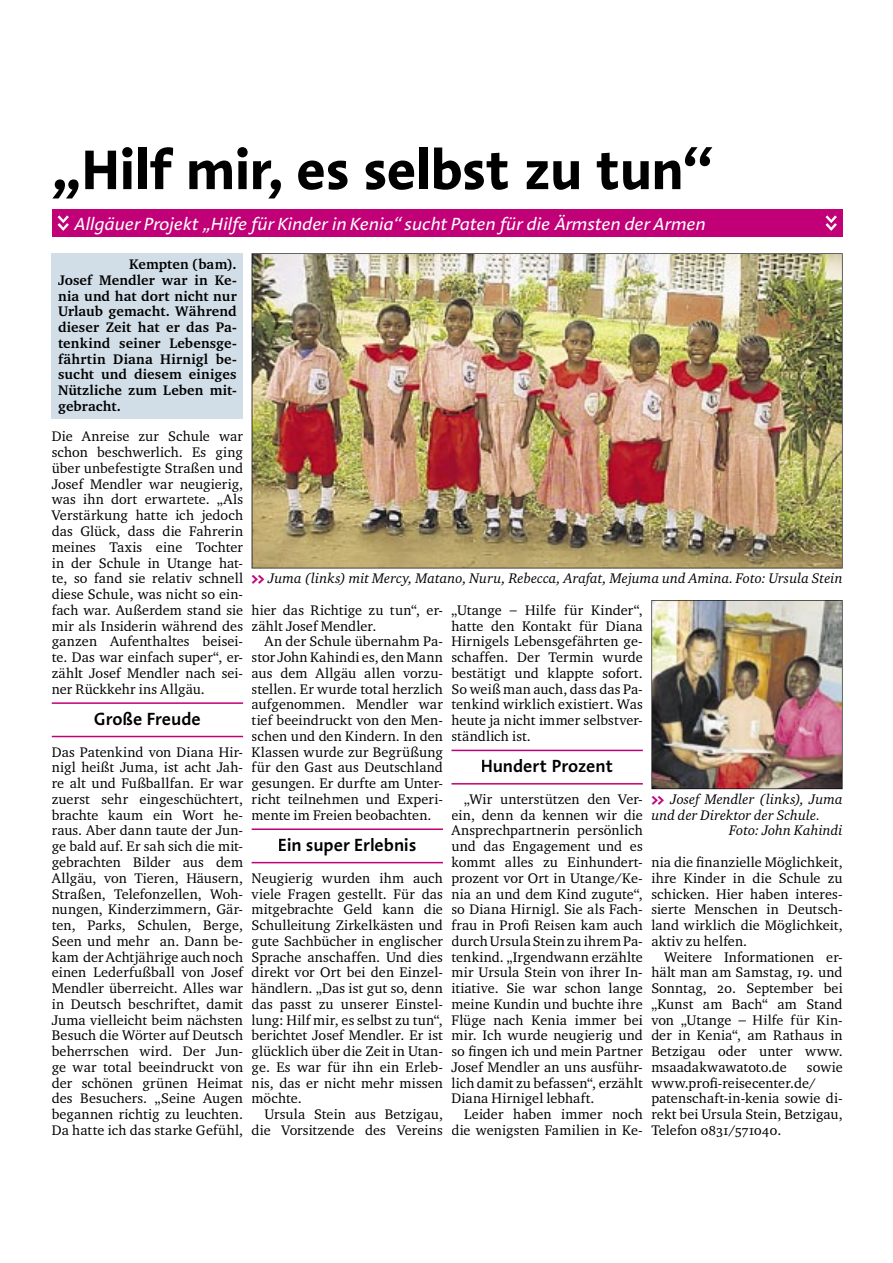
<style>
.page{position:relative;width:893px;height:1263px;background:#fff}
.page>*{position:absolute;margin:0;border:0;box-sizing:border-box;transform-origin:0 0}
.t1{font:700 57px "Aroma LT";letter-spacing:-.015em;color:#000}
.t2{font:italic 18px "Aroma LT";letter-spacing:-.01em;color:#fff}
.t3{font:600 18px "Aroma LT";letter-spacing:-.01em;color:#000}
.t4{font:14.25px/15.8px "Charter ITC Regu OS";letter-spacing:.01em;color:#000;text-align:justify}
.t5{font:14.25px/15.8px "Charter ITC Bold OS";letter-spacing:.01em;color:#000;text-align:justify}
.t6{font:italic 14.25px "Charter ITC";letter-spacing:.01em;color:#000}
.s1{font-family:"Aroma LT";font-weight:700;font-style:normal;color:#c10077}
.s2{font-family:"Souvenir LT";font-weight:300}
</style>
<div class="page">
<div style="left:52px;top:210px;width:791px;height:27px;background:#c10077"></div>
<svg style="left:58px;top:215px;width:11px;height:16px"></svg>
<svg style="left:825px;top:215px;width:12px;height:16px"></svg>
<hr style="left:52px;top:702px;width:191px;height:2px;background:#c10077">
<hr style="left:52px;top:736px;width:191px;height:1px;background:#c10077">
<hr style="left:252px;top:828px;width:191px;height:2px;background:#c10077">
<hr style="left:252px;top:862px;width:191px;height:1px;background:#c10077">
<hr style="left:451px;top:750px;width:192px;height:1px;background:#c10077">
<hr style="left:451px;top:783px;width:192px;height:1px;background:#c10077">
<div style="left:52px;top:253px;width:191px;height:166px;background:#d1dde7"></div>
<img style="left:252px;top:253px;width:591px;height:315px">
<img style="left:652px;top:600px;width:190px;height:189px">
<h1 class="t1" style="left:52px;top:132px;width:663px">„Hilf mir, es selbst zu tun“</h1>
<p class="t2" style="left:75px;top:212px;width:632px">Allgäuer Projekt „Hilfe für Kinder in Kenia“ sucht Paten für die Ärmsten der Armen</p>
<p class="t5" style="left:58px;top:256px;width:180px;text-indent:71px">Kempten (bam).<br>Josef Mendler war in Ke&shy;nia und hat dort nicht nur Urlaub gemacht. Während dieser Zeit hat er das Pa&shy;tenkind seiner Lebensge&shy;fährtin Diana Hirnigl be&shy;sucht und diesem einiges Nützliche zum Leben mit&shy;gebracht.</p>
<p class="t4" style="left:52px;top:428px;width:193px">Die Anreise zur Schule war schon beschwerlich. Es ging über unbefestigte Straßen und Josef Mendler war neugierig, was ihn dort erwartete. „Als Verstärkung hatte ich jedoch das Glück, dass die Fahrerin meines Taxis eine Tochter in der Schule in Utange hat&shy;te, so fand sie relativ schnell diese Schule, was nicht so ein&shy;fach war. Außerdem stand sie mir als Insiderin während des ganzen Aufenthaltes beisei&shy;te. Das war einfach super“, er&shy;zählt Josef Mendler nach sei&shy;ner Rückkehr ins Allgäu.</p>
<p class="t3" style="left:94px;top:707px;width:109px">Große Freude</p>
<p class="t4" style="left:52px;top:744px;width:193px">Das Patenkind von Diana Hir&shy;nigl heißt Juma, ist acht Jah&shy;re alt und Fußballfan. Er war zuerst sehr eingeschüchtert, brachte kaum ein Wort he&shy;raus. Aber dann taute der Jun&shy;ge bald auf. Er sah sich die mit&shy;gebrachten Bilder aus dem Allgäu, von Tieren, Häusern, Straßen, Telefonzellen, Woh&shy;nungen, Kinderzimmern, Gär&shy;ten, Parks, Schulen, Berge, Seen und mehr an. Dann be&shy;kam der Achtjährige auch noch einen Lederfußball von Josef Mendler überreicht. Alles war in Deutsch beschriftet, damit Juma vielleicht beim nächsten Besuch die Wörter auf Deutsch beherrschen wird. Der Jun&shy;ge war total beeindruckt von der schönen grünen Heimat des Besuchers. „Seine Augen begannen richtig zu leuchten.<br>Da hatte ich das starke Gefühl,</p>
<p class="t6" style="left:252px;top:570px;width:593px"><span class="s1">&gt;&gt;</span> Juma (links) mit Mercy, Matano, Nuru, Rebecca, Arafat, Mejuma und Amina. Foto: Ursula Stein</p>
<p class="t4" style="left:451px;top:602px;width:193px">„Utange <span class="s2">–</span> Hilfe für Kinder“, hatte den Kontakt für Diana Hirnigels Lebensgefährten ge&shy;schaffen. Der Termin wurde bestätigt und klappte sofort.<br>So weiß man auch, dass das Pa&shy;tenkind wirklich existiert. Was heute ja nicht immer selbstver&shy;ständlich ist.</p>
<p class="t3" style="left:481px;top:754px;width:134px">Hundert Prozent</p>
<p class="t4" style="left:451px;top:791px;width:193px;text-indent:13px">„Wir unterstützen den Ver&shy;ein, denn da kennen wir die Ansprechpartnerin persönlich und das Engagement und es kommt alles zu Einhundert&shy;prozent vor Ort in Utange/Ke&shy;nia an und dem Kind zugute“, so Diana Hirnigl. Sie als Fach&shy;frau in Profi Reisen kam auch durch Ursula Stein zu ihrem Pa&shy;tenkind. „Irgendwann erzählte mir Ursula Stein von ihrer In&shy;itiative. Sie war schon lange meine Kundin und buchte ihre Flüge nach Kenia immer bei mir. Ich wurde neugierig und so fingen ich und mein Partner Josef Mendler an uns ausführ&shy;lich damit zu befassen“, erzählt Diana Hirnigel lebhaft.</p>
<p class="t4" style="left:451px;top:1106px;width:193px;text-align:right">Leider haben immer noch die wenigsten Familien in Ke-</p>
<p class="t4" style="left:252px;top:602px;width:193px">hier das Richtige zu tun“, er&shy;zählt Josef Mendler.</p>
<p class="t4" style="left:252px;top:633px;width:193px;text-indent:13px">An der Schule übernahm Pa&shy;stor John Kahindi es, den Mann aus dem Allgäu allen vorzu&shy;stellen. Er wurde total herzlich aufgenommen. Mendler war tief beeindruckt von den Men&shy;schen und den Kindern. In den Klassen wurde zur Begrüßung für den Gast aus Deutschland gesungen. Er durfte am Unter&shy;richt teilnehmen und Experi&shy;mente im Freien beobachten.</p>
<p class="t3" style="left:278px;top:833px;width:140px">Ein super Erlebnis</p>
<p class="t4" style="left:252px;top:870px;width:193px">Neugierig wurden ihm auch viele Fragen gestellt. Für das mitgebrachte Geld kann die Schulleitung Zirkelkästen und gute Sachbücher in englischer Sprache anschaffen. Und dies direkt vor Ort bei den Einzel&shy;händlern. „Das ist gut so, denn das passt zu unserer Einstel&shy;lung: Hilf mir, es selbst zu tun“, berichtet Josef Mendler. Er ist glücklich über die Zeit in Utan&shy;ge. Es war für ihn ein Erleb&shy;nis, das er nicht mehr missen möchte.</p>
<p class="t4" style="left:252px;top:1106px;width:193px;text-align:right">Ursula Stein aus Betzigau, die Vorsitzende des Vereins</p>
<p class="t6" style="left:651px;top:790px;width:193px"><span class="s1">&gt;&gt;</span> Josef Mendler (links), Juma</p>
<p class="t6" style="left:651px;top:806px;width:171px">und der Direktor der Schule.</p>
<p class="t6" style="left:729px;top:822px;width:115px">Foto: John Kahindi</p>
<p class="t4" style="left:651px;top:854px;width:193px">nia die finanzielle Möglichkeit, ihre Kinder in die Schule zu schicken. Hier haben interes&shy;sierte Menschen in Deutsch&shy;land wirklich die Möglichkeit, aktiv zu helfen.</p>
<p class="t4" style="left:651px;top:948px;width:193px;text-indent:13px">Weitere Informationen er&shy;hält man am Samstag, 19. und Sonntag, 20. September bei „Kunst am Bach“ am Stand von „Utange <span class="s2">–</span> Hilfe für Kin&shy;der in Kenia“, am Rathaus in Betzigau oder unter www. msaadakwawatoto.de</p>
<p class="t4" style="left:651px;top:1059px;width:193px;text-align:left;text-indent:156px">sowie www.profi-reisecenter.de/ patenschaft-in-kenia sowie di&shy;rekt bei Ursula Stein, Betzigau,<br>Telefon 0831/571040.</p>
</div>
